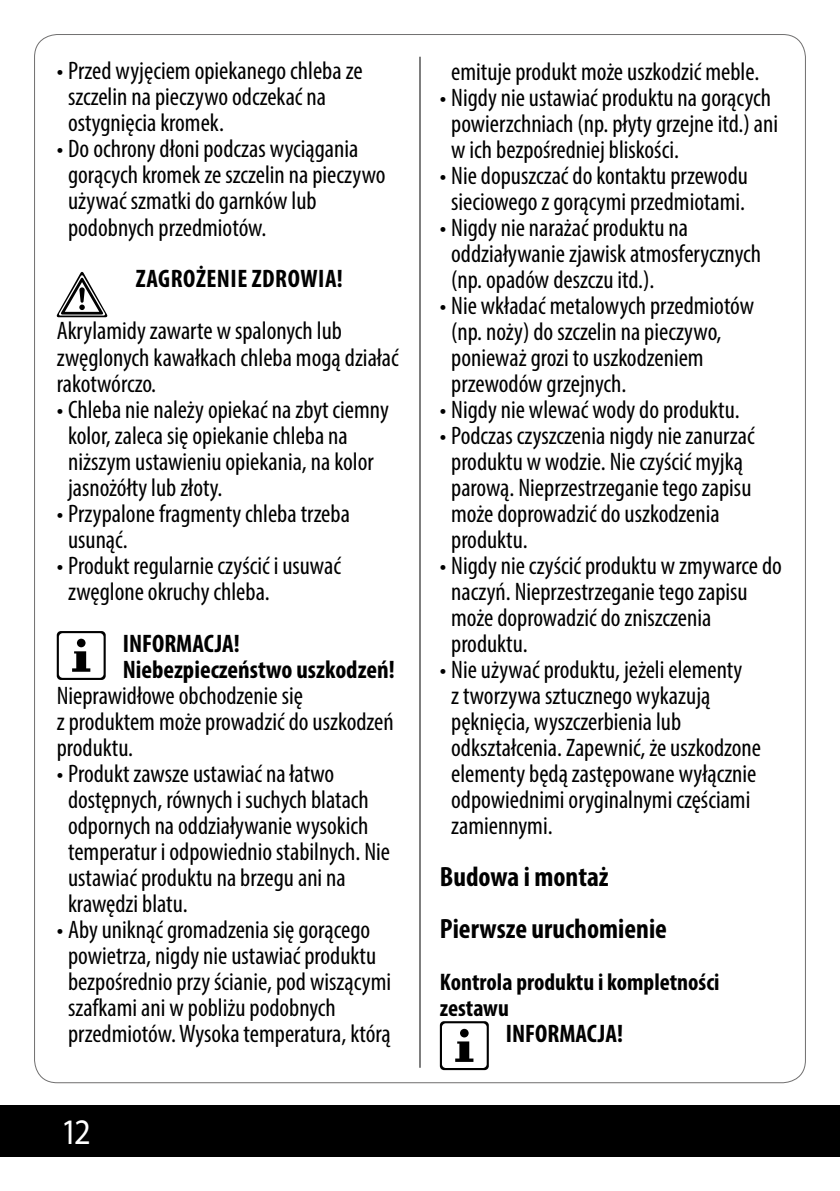
<style>
.page{position:relative;width:840px;height:1191px;background:#fff}
.page>*{position:absolute;margin:0;border:0;box-sizing:border-box;transform-origin:0 0}
.t1{font:36px "Myriad Pro";color:#fff;scale:.9 1}
.t2{font:700 condensed 28px/52px "Myriad Pro";color:#000}
.t3{font:condensed 25.4px/26px "Myriad Pro";color:#000}
.t4{font:700 condensed 25.4px/26px "Myriad Pro";color:#000}
.t5{font:700 condensed 25.4px "Myriad Pro";letter-spacing:.02em;color:#000}
.t6{font:700 condensed 24px/26px "Myriad Pro";color:#000}
</style>
<div class="page">
<div style="left:0;top:1106px;width:839px;height:51px;background:#000"></div>
<hr style="left:419px;top:57px;width:1px;height:1010px;background:#000">
<svg style="left:56px;top:271px;width:52px;height:46px"></svg>
<svg style="left:57px;top:631px;width:49px;height:49px"></svg>
<svg style="left:439px;top:1021px;width:49px;height:49px"></svg>
<p class="t3" style="left:68px;top:58px;width:296px;text-indent:-11px">• Przed wyjęciem opiekanego chleba ze szczelin na pieczywo odczekać na ostygnięcia kromek.</p>
<p class="t3" style="left:68px;top:136px;width:319px;text-indent:-11px">• Do ochrony dłoni podczas wyciągania gorących kromek ze szczelin na pieczywo używać szmatki do garnków lub podobnych przedmiotów.</p>
<p class="t5" style="left:136px;top:263px;width:208px">ZAGROŻENIE ZDROWIA!</p>
<p class="t3" style="left:57px;top:318px;width:343px">Akrylamidy zawarte w spalonych lub zwęglonych kawałkach chleba mogą działać rakotwórczo.</p>
<p class="t3" style="left:68px;top:396px;width:322px;text-indent:-11px">• Chleba nie należy opiekać na zbyt ciemny kolor, zaleca się opiekanie chleba na niższym ustawieniu opiekania, na kolor jasnożółty lub złoty.</p>
<p class="t3" style="left:68px;top:500px;width:283px;text-indent:-11px">• Przypalone fragmenty chleba trzeba usunąć.</p>
<p class="t3" style="left:68px;top:552px;width:274px;text-indent:-11px">• Produkt regularnie czyścić i usuwać zwęglone okruchy chleba.</p>
<p class="t4" style="left:123px;top:629px;width:273px">INFORMACJA!<br>Niebezpieczeństwo uszkodzeń!</p>
<p class="t3" style="left:57px;top:682px;width:338px">Nieprawidłowe obchodzenie się<br>z produktem może prowadzić do uszkodzeń produktu.</p>
<p class="t3" style="left:68px;top:760px;width:323px;text-indent:-11px">• Produkt zawsze ustawiać na łatwo dostępnych, równych i suchych blatach odpornych na oddziaływanie wysokich temperatur i odpowiednio stabilnych. Nie ustawiać produktu na brzegu ani na krawędzi blatu.</p>
<p class="t3" style="left:68px;top:916px;width:324px;text-indent:-11px">• Aby uniknąć gromadzenia się gorącego powietrza, nigdy nie ustawiać produktu bezpośrednio przy ścianie, pod wiszącymi szafkami ani w pobliżu podobnych przedmiotów. Wysoka temperatura, którą</p>
<h1 class="t1" style="left:61px;top:1110px;width:34px">12</h1>
<p class="t3" style="left:451px;top:58px;width:309px">emituje produkt może uszkodzić meble.</p>
<p class="t3" style="left:451px;top:84px;width:328px;text-indent:-11px">• Nigdy nie ustawiać produktu na gorących powierzchniach (np. płyty grzejne itd.) ani w ich bezpośredniej bliskości.</p>
<p class="t3" style="left:439px;top:162px;width:309px;text-align:center">• Nie dopuszczać do kontaktu przewodu sieciowego z gorącymi przedmiotami.</p>
<p class="t3" style="left:451px;top:214px;width:311px;text-indent:-11px">• Nigdy nie narażać produktu na oddziaływanie zjawisk atmosferycznych (np. opadów deszczu itd.).</p>
<p class="t3" style="left:451px;top:292px;width:304px;text-indent:-11px">• Nie wkładać metalowych przedmiotów (np. noży) do szczelin na pieczywo, ponieważ grozi to uszkodzeniem przewodów grzejnych.</p>
<p class="t3" style="left:439px;top:396px;width:301px">• Nigdy nie wlewać wody do produktu.</p>
<p class="t3" style="left:451px;top:422px;width:305px;text-indent:-11px">• Podczas czyszczenia nigdy nie zanurzać produktu w wodzie. Nie czyścić myjką parową. Nieprzestrzeganie tego zapisu może doprowadzić do uszkodzenia produktu.</p>
<p class="t3" style="left:451px;top:552px;width:332px;text-indent:-11px">• Nigdy nie czyścić produktu w zmywarce do naczyń. Nieprzestrzeganie tego zapisu może doprowadzić do zniszczenia produktu.</p>
<p class="t3" style="left:451px;top:656px;width:311px;text-indent:-11px">• Nie używać produktu, jeżeli elementy<br>z tworzywa sztucznego wykazują pęknięcia, wyszczerbienia lub odkształcenia. Zapewnić, że uszkodzone elementy będą zastępowane wyłącznie odpowiednimi oryginalnymi częściami zamiennymi.</p>
<p class="t2" style="left:439px;top:849px;width:228px">Budowa i montaż<br>Pierwsze uruchomienie</p>
<p class="t6" style="left:439px;top:968px;width:281px">Kontrola produktu i kompletności zestawu</p>
<p class="t4" style="left:505px;top:1019px;width:119px">INFORMACJA!</p>
</div>
